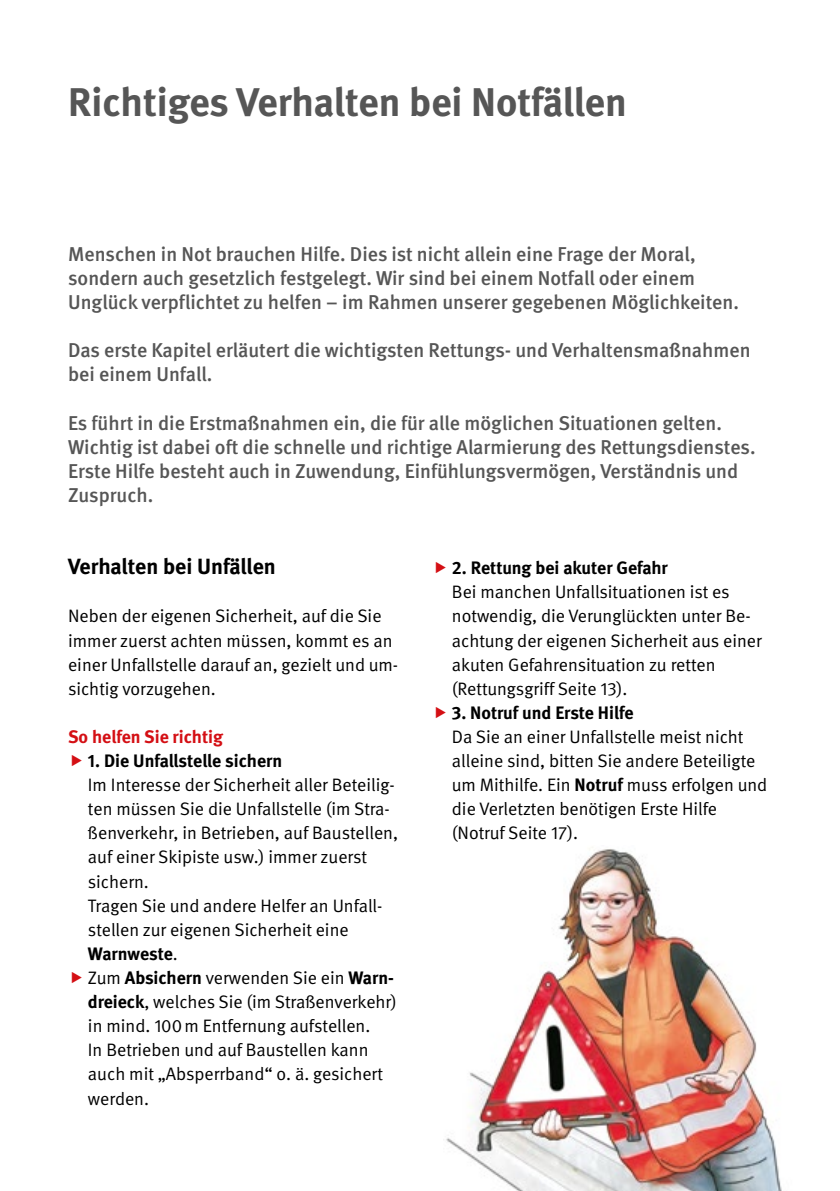
<style>
.page{position:relative;width:840px;height:1191px;background:#fff}
.page>*{position:absolute;margin:0;border:0;box-sizing:border-box;transform-origin:0 0}
.H1_ohne_Zahl{font:700 40px "DGUV Meta";color:#565656}
.H2_ohne_Zahl{font:700 22px "DGUV Meta";color:#000}
.AL_10pt{font:500 20px/24px "DGUV Meta";color:#565656}
.FT{font:18px/24px "DGUV Meta";color:#000}
.H3_ohne_Zahl_rot{font:700 18px "DGUV Meta";color:#d40f14}
.s1{font-weight:700}
</style>
<div class="page">
<img style="left:446px;top:847px;width:336px;height:344px">
<h1 class="H1_ohne_Zahl" style="left:68px;top:79px;width:560px">Richtiges Verhalten bei Notfällen</h1>
<p class="AL_10pt" style="left:68px;top:243px;width:672px">Menschen in Not brauchen Hilfe. Dies ist nicht allein eine Frage der Moral, sondern auch gesetzlich festgelegt. Wir sind bei einem Notfall oder einem<br>Unglück verpflichtet zu helfen – im Rahmen unserer gegebenen Möglichkeiten.</p>
<p class="AL_10pt" style="left:68px;top:339px;width:683px">Das erste Kapitel erläutert die wichtigsten Rettungs- und Verhaltensmaßnahmen bei einem Unfall.</p>
<p class="AL_10pt" style="left:68px;top:411px;width:688px">Es führt in die Erstmaßnahmen ein, die für alle möglichen Situationen gelten.<br>Wichtig ist dabei oft die schnelle und richtige Alarmierung des Rettungsdienstes.<br>Erste Hilfe besteht auch in Zuwendung, Einfühlungsvermögen, Verständnis und Zuspruch.</p>
<h2 class="H2_ohne_Zahl" style="left:68px;top:553px;width:209px">Verhalten bei Unfällen</h2>
<p class="FT" style="left:68px;top:604px;width:331px">Neben der eigenen Sicherheit, auf die Sie immer zuerst achten müssen, kommt es an einer Unfallstelle darauf an, gezielt und um&shy;sichtig vorzugehen.</p>
<h3 class="H3_ohne_Zahl_rot" style="left:68px;top:726px;width:156px">So helfen Sie richtig</h3>
<p class="FT" style="left:88px;top:749px;width:311px"><span class="s1">1. Die Unfallstelle sichern<br></span>Im Interesse der Sicherheit aller Beteilig&shy;ten müssen Sie die Unfallstelle (im Stra&shy;ßenverkehr, in Betrieben, auf Baustellen, auf einer Skipiste usw.) immer zuerst sichern.<br>Tragen Sie und andere Helfer an Unfall&shy;stellen zur eigenen Sicherheit eine<br><span class="s1">Warnweste</span>.</p>
<p class="FT" style="left:88px;top:966px;width:310px">Zum <span class="s1">Absichern</span> verwenden Sie ein <span class="s1">Warn&shy;dreieck</span>, welches Sie (im Straßenverkehr) in mind. 100m Entfernung aufstellen.<br>In Betrieben und auf Baustellen kann auch mit „Absperrband“ o. ä. gesichert werden.</p>
<p class="FT" style="left:451px;top:556px;width:311px"><span class="s1">2. Rettung bei akuter Gefahr<br></span>Bei manchen Unfallsituationen ist es notwendig, die Verunglückten unter Be&shy;achtung der eigenen Sicherheit aus einer akuten Gefahrensituation zu retten (Rettungsgriff Seite 13).</p>
<p class="FT" style="left:451px;top:701px;width:317px"><span class="s1">3. Notruf und Erste Hilfe<br></span>Da Sie an einer Unfallstelle meist nicht alleine sind, bitten Sie andere Beteiligte um Mithilfe. Ein <span class="s1">Notruf</span> muss erfolgen und die Verletzten benötigen Erste Hilfe (Notruf Seite 17).</p>
</div>
